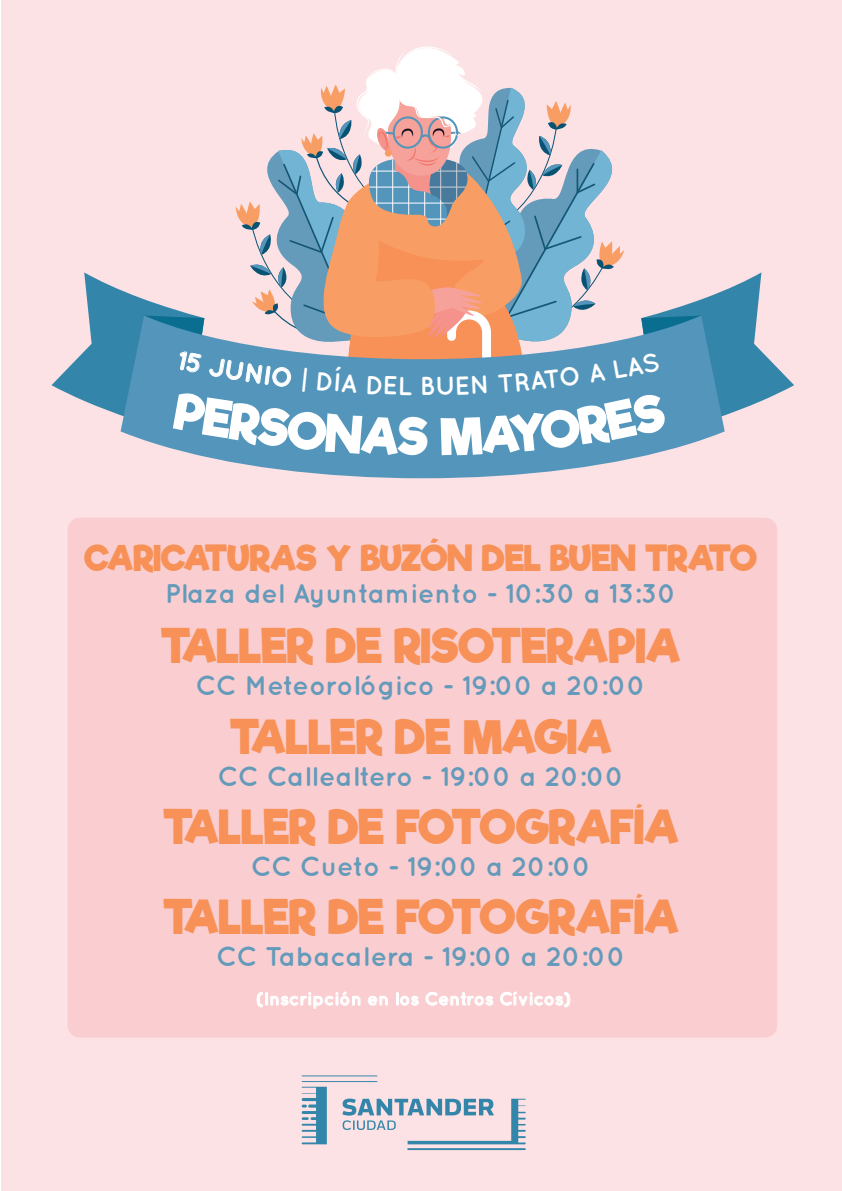
<style>
.page{position:relative;width:842px;height:1191px;background:#fff}
.page>*{position:absolute;margin:0;border:0;box-sizing:border-box;transform-origin:0 0}
.t1{font:700 45px "Riffic Free";color:#f79157}
.t2{font:700 34px "Riffic Free";color:#f79157}
.t3{font:700 27px "Quicksand";color:#649aba}
.t4{font:700 26px "Quicksand";color:#fff}
.t5{font:700 18px "Quicksand";color:#fff}
</style>
<div class="page">
<div style="left:1px;top:0;width:841px;height:1191px;background:#fce2e4"></div>
<div style="left:68px;top:518px;width:709px;height:519px;background:#faced1;border-radius:12px"></div>
<svg style="left:202px;top:456px;width:441px;height:22px;fill:#5395bb"></svg>
<svg style="left:256px;top:991px;width:105px;height:18px"></svg>
<svg style="left:368px;top:995px;width:20px;height:11px"></svg>
<svg style="left:396px;top:992px;width:23px;height:14px"></svg>
<svg style="left:425px;top:991px;width:146px;height:17px"></svg>
<svg style="left:302px;top:1075px;width:224px;height:75px"></svg>
<svg style="left:51px;top:46px;width:743px;height:410px"></svg>
<p class="t4" style="left:420px;top:370px;width:17px">B</p>
<p class="t2" style="left:85px;top:537px;width:674px">CARICATURAS Y BUZÓN DEL BUEN TRATO</p>
<p class="t3" style="left:165px;top:577px;width:513px">Plaza del Ayuntamiento - 10:30 a 13:30</p>
<h1 class="t1" style="left:161px;top:619px;width:521px">TALLER DE RISOTERAPIA</h1>
<p class="t3" style="left:196px;top:669px;width:452px">CC Meteorológico - 19:00 a 20:00</p>
<h1 class="t1" style="left:230px;top:710px;width:383px">TALLER DE MAGIA</h1>
<p class="t3" style="left:217px;top:760px;width:408px">CC Callealtero - 19:00 a 20:00</p>
<h1 class="t1" style="left:163px;top:800px;width:517px">TALLER DE FOTOGRAFÍA</h1>
<p class="t3" style="left:251px;top:850px;width:342px">CC Cueto - 19:00 a 20:00</p>
<h1 class="t1" style="left:163px;top:890px;width:517px">TALLER DE FOTOGRAFÍA</h1>
<p class="t3" style="left:216px;top:940px;width:411px">CC Tabacalera - 19:00 a 20:00</p>
<p class="t5" style="left:256px;top:988px;width:317px">(Inscripción en los Centros Cívicos)</p>
</div>
